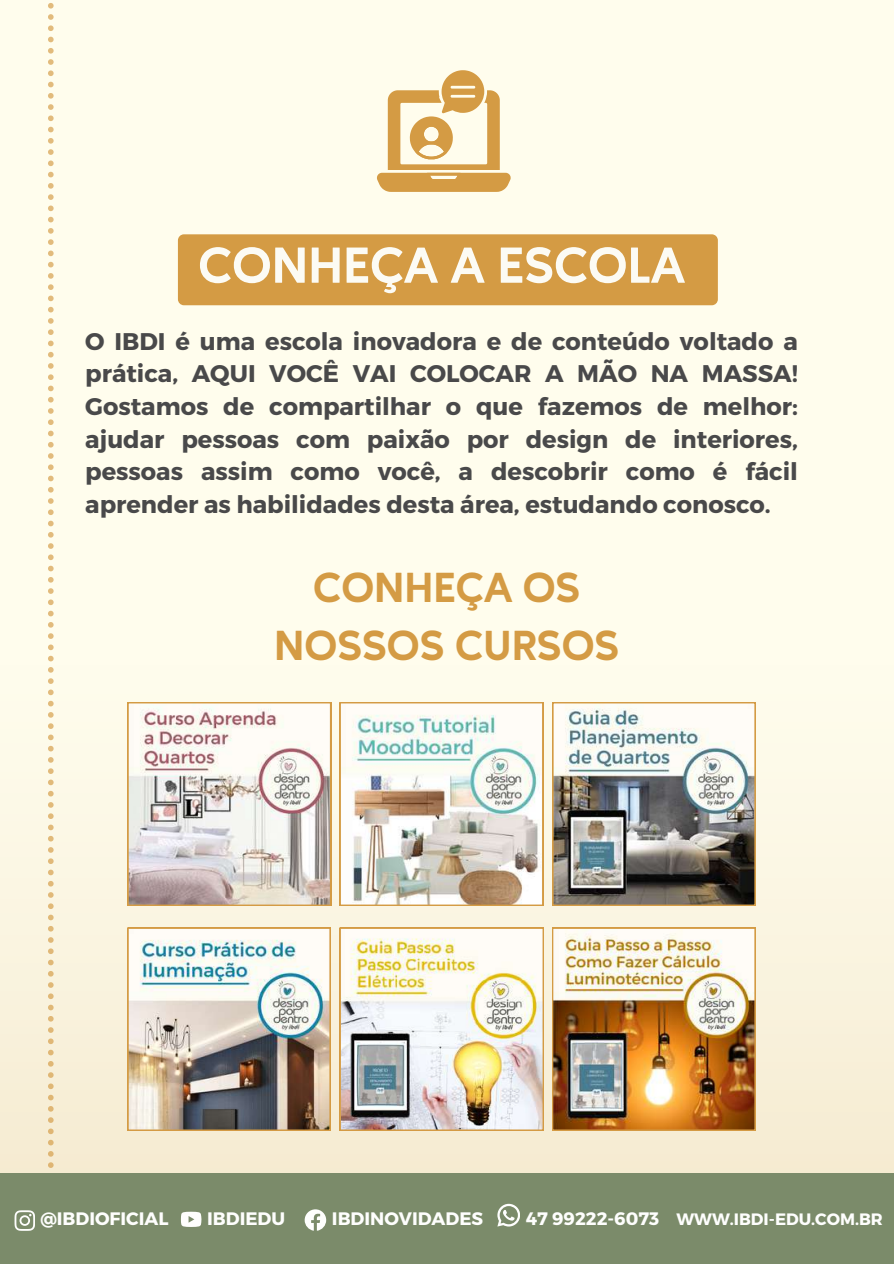
<style>
.page{position:relative;width:894px;height:1264px;background:#fff}
.page>*{position:absolute;margin:0;border:0;box-sizing:border-box;transform-origin:0 0}
.t1{font:800 50.7px "Ageo Personal Use";color:#fcfbf4}
.t2{font:800 42.15px/58.5px "Ageo Personal Use";color:#d49b44;text-align:center}
.t3{font:700 24px/32.7px "Montserrat";color:#49494a;text-align:justify}
.t4{font:700 18px "Montserrat";color:#fefefd}
.t5{font:700 16.5px "Montserrat";color:#fefefd}
.s1{font-size:18px}
</style>
<div class="page">
<div style="left:0;top:0;width:893px;height:1263px;background:#fffded"></div>
<svg style="left:377px;top:70px;width:133px;height:122px"></svg>
<div style="left:178px;top:234px;width:539px;height:71px;background:#d49b44;border-radius:6px"></div>
<svg style="left:0;top:702px;width:893px;height:471px;fill:#f9f3df"></svg>
<svg style="left:48px;top:3px;width:6px;height:1170px"></svg>
<div style="left:0;top:1173px;width:893px;height:90px;background:#7b8b6a"></div>
<svg style="left:181px;top:1211px;width:20px;height:15px"></svg>
<svg style="left:304px;top:1209px;width:22px;height:21px"></svg>
<svg style="left:497px;top:1203px;width:22px;height:23px"></svg>
<svg style="left:15px;top:1210px;width:20px;height:20px"></svg>
<svg style="left:128px;top:702px;width:203px;height:203px"></svg>
<img style="left:339px;top:702px;width:204px;height:203px">
<img style="left:552px;top:702px;width:203px;height:203px">
<img style="left:128px;top:927px;width:202px;height:203px">
<img style="left:339px;top:927px;width:204px;height:203px">
<img style="left:552px;top:927px;width:203px;height:203px">
<h1 class="t1" style="left:198px;top:244px;width:488px">CONHEÇA A ESCOLA</h1>
<p class="t3" style="left:85px;top:323px;width:714px">O IBDI é uma escola inovadora e de conteúdo voltado a prática, AQUI VOCÊ VAI COLOCAR A MÃO NA MASSA!<br>Gostamos de compartilhar o que fazemos de melhor: ajudar pessoas com paixão por design de interiores, pessoas assim como você, a descobrir como é fácil aprender as habilidades desta área, estudando conosco.</p>
<h2 class="t2" style="left:274px;top:561px;width:346px">CONHEÇA OS<br>NOSSOS CURSOS</h2>
<p class="t4" style="left:40px;top:1206px;width:129px">@IBDIOFICIAL</p>
<p class="t4" style="left:207px;top:1206px;width:79px">IBDIEDU</p>
<p class="t4" style="left:332px;top:1206px;width:153px">IBDINOVIDADES</p>
<p class="t5" style="left:525px;top:1208px;width:358px"><span class="s1">47 99222-6073</span> WWW.IBDI-EDU.COM.BR</p>
</div>
